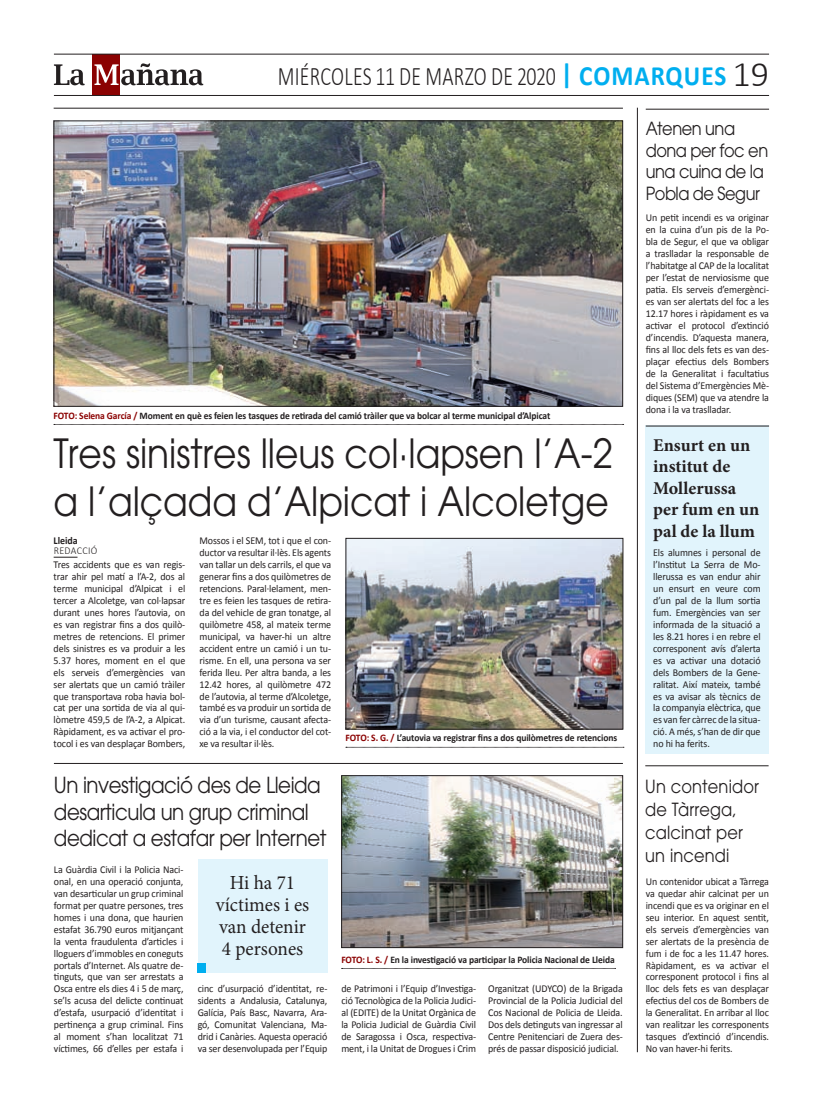
<style>
.page{position:relative;width:823px;height:1106px;background:#fff}
.page>*{position:absolute;margin:0;border:0;box-sizing:border-box;transform-origin:0 0}
.t1{font:40px/48px "Avant Garde";color:#231f20;scale:.9 1}
.t2{font:300 26.8px "Calibri";letter-spacing:.015em;color:#231f20;scale:.74 1}
.t3{font:22px/26.4px "Avant Garde";letter-spacing:-.025em;color:#231f20;scale:.9 1}
.t4{font:20px/22px "Minion Pro";color:#231f20;text-align:center;scale:.96 1}
.t5{font:700 18px/21.6px "Minion Pro";color:#231f20}
.t6{font:18px/21.6px "Avant Garde";letter-spacing:-.03em;color:#231f20;scale:.9 1}
.t7{font:18px/23px "Avant Garde";letter-spacing:.01em;color:#231f20;scale:.9 1}
.t8{font:10.5px/12px "Calibri";letter-spacing:-.01em;color:#231f20;text-align:justify;scale:.95 1}
.t9{font:300 10.5px/10px "Calibri";letter-spacing:.03em;color:#231f20;scale:.95 1}
.t10{font:700 10px "Calibri";letter-spacing:-.01em;color:#231f20;scale:.95 1}
.s1{font-weight:700;font-size:28px;color:#00aeef}
.s2{font-size:36px}
.s3{color:#8b0202}
.s4{font-weight:700}
</style>
<div class="page">
<hr style="left:54px;top:108px;width:568px;height:1px;background:#231f20">
<svg style="left:54px;top:424px;width:569px;height:1px"></svg>
<img style="left:56px;top:123px;width:564px;height:281px">
<div style="left:54px;top:121px;width:568px;height:285px;border:1px solid #231f20"></div>
<svg style="left:54px;top:557px;width:23px;height:1px"></svg>
<svg style="left:346px;top:747px;width:277px;height:1px"></svg>
<img style="left:347px;top:540px;width:273px;height:187px">
<div style="left:345px;top:538px;width:277px;height:191px;border:1px solid #231f20"></div>
<div style="left:93px;top:54px;width:27px;height:41px;background:#8b0202"></div>
<svg style="left:94px;top:63px;width:109px;height:22px"></svg>
<svg style="left:54px;top:64px;width:31px;height:21px"></svg>
<hr style="left:54px;top:95px;width:714px;height:1px;background:#231f20">
<hr style="left:54px;top:54px;width:714px;height:1px;background:#231f20">
<hr style="left:636px;top:108px;width:1px;height:944px;background:#231f20">
<div style="left:645px;top:425px;width:123px;height:329px;background:#e1f4fc"></div>
<hr style="left:645px;top:765px;width:123px;height:1px;background:#231f20">
<hr style="left:645px;top:109px;width:123px;height:1px;background:#231f20">
<hr style="left:645px;top:425px;width:123px;height:1px;background:#231f20">
<svg style="left:341px;top:968px;width:274px;height:1px"></svg>
<img style="left:343px;top:777px;width:277px;height:168px">
<div style="left:341px;top:775px;width:281px;height:172px;border:1px solid #231f20"></div>
<hr style="left:54px;top:763px;width:568px;height:1px;background:#231f20">
<div style="left:197px;top:859px;width:130px;height:113px;background:#e1f4fc"></div>
<div style="left:197px;top:963px;width:9px;height:9px;background:#00aeef"></div>
<p class="t2" style="left:277px;top:60px;width:665px">MIÉRCOLES 11 DE MARZO DE 2020 <span class="s1">| COMARQUES</span> <span class="s2">19</span></p>
<p class="t10" style="left:54px;top:409px;width:524px"><span class="s3">FOTO: Selena García /</span> Moment en què es feien les tasques de retirada del camió tràiler que va bolcar al terme municipal d’Alpicat</p>
<p class="t1" style="left:54px;top:429px;width:622px">Tres sinistres lleus col·lapsen l’A-2 a l’alçada d’Alpicat i Alcoletge</p>
<p class="t9" style="left:54px;top:535px;width:47px"><span class="s4">Lleida<br></span>REDACCIÓ</p>
<p class="t8" style="left:54px;top:558px;width:140px">Tres accidents que es van regis&shy;trar ahir pel matí a l’A-2, dos al terme municipal d’Alpicat i el tercer a Alcoletge, van col·lapsar durant unes hores l’autovia, on es van registrar fins a dos quilò&shy;metres de retencions. El primer dels sinistres es va produir a les 5.37 hores, moment en el que els serveis d’emergències van ser alertats que un camió tràiler que transportava roba havia bol&shy;cat per una sortida de via al qui&shy;lòmetre 459,5 de l’A-2, a Alpicat.<br>Ràpidament, es va activar el pro&shy;tocol i es van desplaçar Bombers,</p>
<p class="t8" style="left:199px;top:534px;width:140px">Mossos i el SEM, tot i que el con&shy;ductor va resultar il·lès. Els agents van tallar un dels carrils, el que va generar fins a dos quilòmetres de retencions. Paral·lelament, men&shy;tre es feien les tasques de retira&shy;da del vehicle de gran tonatge, al quilòmetre 458, al mateix terme municipal, va haver-hi un altre accident entre un camió i un tu&shy;risme. En ell, una persona va ser ferida lleu. Per altra banda, a les 12.42 hores, al quilòmetre 472 de l’autovia, al terme d’Alcoletge, també es va produir un sortida de via d’un turisme, causant afecta&shy;ció a la via, i el conductor del cot&shy;xe va resultar il·lès.</p>
<p class="t10" style="left:345px;top:731px;width:287px"><span class="s3">FOTO: S. G. /</span> L’autovia va registrar fins a dos quilòmetres de retencions</p>
<p class="t3" style="left:54px;top:772px;width:304px">Un investigació des de Lleida desarticula un grup criminal dedicat a estafar per Internet</p>
<p class="t8" style="left:54px;top:863px;width:138px">La Guàrdia Civil i la Policia Naci&shy;onal, en una operació conjunta, van desarticular un grup criminal format per quatre persones, tres homes i una dona, que haurien estafat 36.790 euros mitjançant la venta fraudulenta d’articles i lloguers d’immobles en coneguts portals d’Internet. Als quatre de&shy;tinguts, que van ser arrestats a Osca entre els dies 4 i 5 de març, se’ls acusa del delicte continuat d’estafa, usurpació d’identitat i pertinença a grup criminal. Fins al moment s’han localitzat 71 víctimes, 66 d’elles per estafa i</p>
<p class="t4" style="left:216px;top:871px;width:99px">Hi ha 71 víctimes i es van detenir<br>4 persones</p>
<p class="t8" style="left:198px;top:983px;width:138px">cinc d’usurpació d’identitat, re&shy;sidents a Andalusia, Catalunya, Galícia, País Basc, Navarra, Ara&shy;gó, Comunitat Valenciana, Ma&shy;drid i Canàries. Aquesta operació va ser desenvolupada per l’Equip</p>
<p class="t10" style="left:341px;top:952px;width:289px"><span class="s3">FOTO: L. S. /</span> En la investigació va participar la Policia Nacional de Lleida</p>
<p class="t8" style="left:341px;top:983px;width:143px">de Patrimoni i l’Equip d’Investiga&shy;ció Tecnològica de la Policia Judici&shy;al (EDITE) de la Unitat Orgànica de la Policia Judicial de Guàrdia Civil de Saragossa i Osca, respectiva&shy;ment, i la Unitat de Drogues i Crim</p>
<p class="t8" style="left:488px;top:983px;width:143px">Organitzat (UDYCO) de la Brigada Provincial de la Policia Judicial del Cos Nacional de Policia de Lleida.<br>Dos dels detinguts van ingressar al Centre Penitenciari de Zuera des&shy;prés de passar disposició judicial.</p>
<p class="t6" style="left:645px;top:118px;width:137px">Atenen una dona per foc en una cuina de la<br>Pobla de Segur</p>
<p class="t8" style="left:645px;top:212px;width:131px">Un petit incendi es va originar en la cuina d’un pis de la Po&shy;bla de Segur, el que va obligar a traslladar la responsable de l’habitatge al CAP de la localitat per l’estat de nerviosisme que patia. Els serveis d’emergènci&shy;es van ser alertats del foc a les 12.17 hores i ràpidament es va activar el protocol d’extinció d’incendis. D’aquesta manera, fins al lloc dels fets es van des&shy;plaçar efectius dels Bombers de la Generalitat i facultatius del Sistema d’Emergències Mè&shy;diques (SEM) que va atendre la dona i la va traslladar.</p>
<p class="t5" style="left:652px;top:434px;width:108px">Ensurt en un institut de<br>Mollerussa per fum en un pal de la llum</p>
<p class="t8" style="left:652px;top:546px;width:115px">Els alumnes i personal de l’Institut La Serra de Mo&shy;llerussa es van endur ahir un ensurt en veure com d’un pal de la llum sortia fum. Emergències van ser informada de la situació a les 8.21 hores i en rebre el corresponent avís d’alerta es va activar una dotació dels Bombers de la Gene&shy;ralitat. Així mateix, també es va avisar als tècnics de la companyia elèctrica, que es van fer càrrec de la situa&shy;ció. A més, s’han de dir que no hi ha ferits.</p>
<p class="t7" style="left:645px;top:774px;width:128px">Un contenidor de Tàrrega, calcinat per un incendi</p>
<p class="t8" style="left:645px;top:875px;width:131px">Un contenidor ubicat a Tàrrega va quedar ahir calcinat per un incendi que es va originar en el seu interior. En aquest sentit, els serveis d’emergències van ser alertats de la presència de fum i de foc a les 11.47 hores.<br>Ràpidament, es va activar el corresponent protocol i fins al lloc dels fets es van desplaçar efectius del cos de Bombers de la Generalitat. En arribar al lloc van realitzar les corresponents tasques d’extinció d’incendis.<br>No van haver-hi ferits.</p>
</div>
